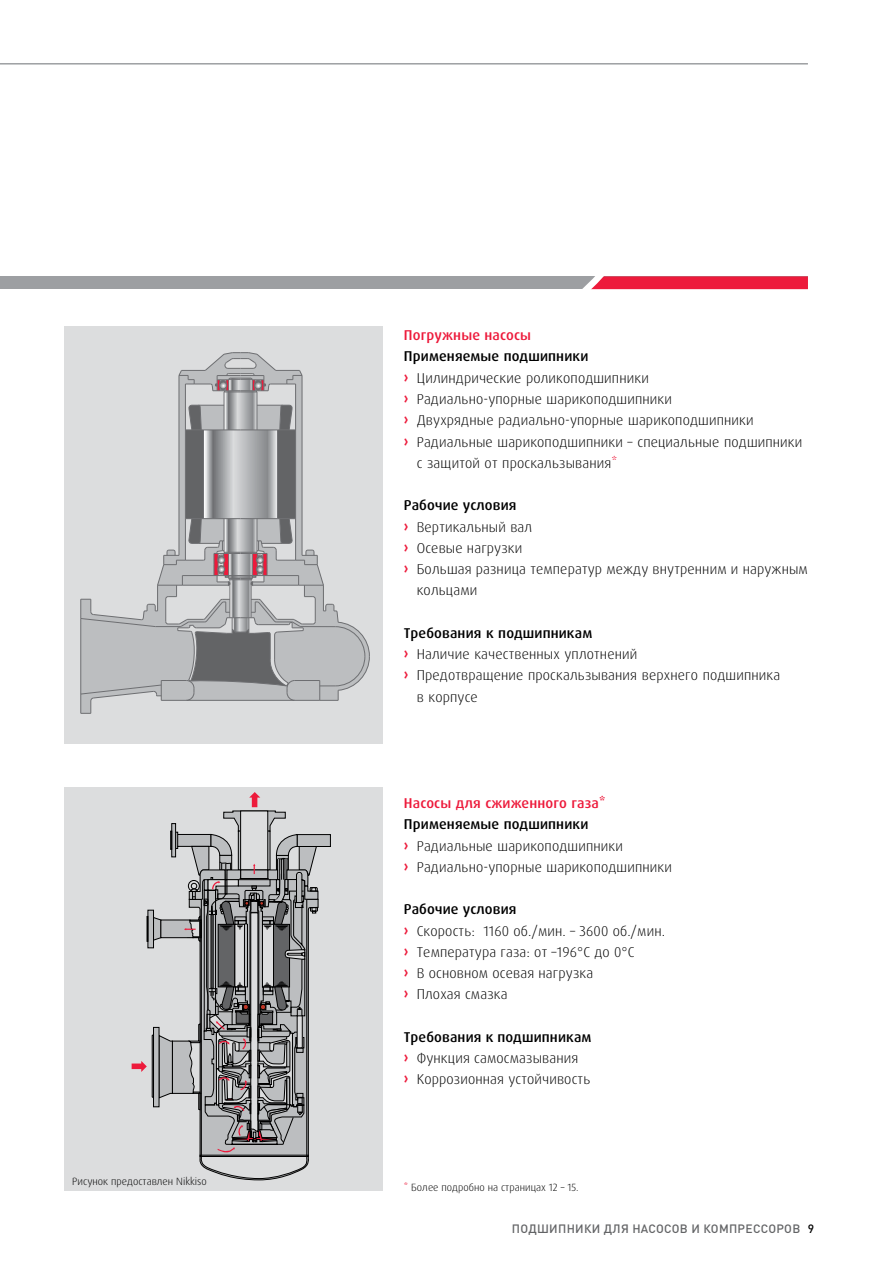
<style>
.page{position:relative;width:893px;height:1263px;background:#fff}
.page>*{position:absolute;margin:0;border:0;box-sizing:border-box;transform-origin:0 0}
.t1{font:300 14.25px/21.3px "Dax Pro";letter-spacing:.01em;color:#000}
.t2{font:500 14.25px "Dax Pro";letter-spacing:.01em;color:#000}
.t3{font:500 14.25px "Dax Pro";letter-spacing:.01em;color:#ed1a3b}
.t4{font:500 12px "DIN Pro";letter-spacing:.025em;color:#636466}
.t5{font:300 10.5px "Dax Pro";color:#000}
.s1{font-weight:700;font-size:15px;color:#ed1a3b}
.s2{color:#ed1a3b}
.s3{font-weight:500}
.s4{color:#000}
</style>
<div class="page">
<div style="left:0;top:276px;width:808px;height:13px;background:#9d9fa2"></div>
<div style="left:64px;top:326px;width:319px;height:418px;background:#dcddde"></div>
<svg style="left:80px;top:352px;width:289px;height:362px"></svg>
<div style="left:225px;top:575px;width:31px;height:2px;border:1px solid #6d6e71"></div>
<div style="left:64px;top:787px;width:319px;height:404px;background:#dcddde"></div>
<div style="left:297px;top:834px;width:33px;height:12px;background:#bcbec0"></div>
<div style="left:297px;top:834px;width:34px;height:13px;border:1px solid #000"></div>
<svg style="left:132px;top:792px;width:187px;height:389px"></svg>
<svg style="left:582px;top:276px;width:226px;height:14px;background:#ea3753"></svg>
<hr style="left:0;top:63px;width:808px;height:2px;background:#9d9fa2">
<p class="t5" style="left:72px;top:1175px;width:136px">Рисунок предоставлен Nikkiso</p>
<p class="t3" style="left:404px;top:326px;width:129px">Погружные насосы</p>
<p class="t2" style="left:404px;top:347px;width:186px">Применяемые подшипники</p>
<p class="t1" style="left:404px;top:367px;width:246px"><span class="s1">›</span> Цилиндрические роликоподшипники</p>
<p class="t1" style="left:404px;top:388px;width:269px"><span class="s1">›</span> Радиально-упорные шарикоподшипники</p>
<p class="t1" style="left:404px;top:410px;width:351px"><span class="s1">›</span> Двухрядные радиально-упорные шарикоподшипники</p>
<p class="t1" style="left:404px;top:431px;width:400px"><span class="s1">›</span> Радиальные шарикоподшипники – специальные подшипники</p>
<p class="t1" style="left:417px;top:452px;width:202px">с защитой от проскальзывания<span class="s2">*</span></p>
<p class="t2" style="left:404px;top:496px;width:114px">Рабочие условия</p>
<p class="t1" style="left:404px;top:516px;width:130px"><span class="s1">›</span> Вертикальный вал</p>
<p class="t1" style="left:404px;top:537px;width:120px"><span class="s1">›</span> Осевые нагрузки</p>
<p class="t1" style="left:404px;top:558px;width:405px"><span class="s1">›</span> Большая разница температур между внутренним и наружным</p>
<p class="t1" style="left:417px;top:580px;width:62px">кольцами</p>
<p class="t2" style="left:404px;top:624px;width:190px">Требования к подшипникам</p>
<p class="t1" style="left:404px;top:644px;width:235px"><span class="s1">›</span> Наличие качественных уплотнений</p>
<p class="t1" style="left:404px;top:665px;width:378px"><span class="s1">›</span> Предотвращение проскальзывания верхнего подшипника</p>
<p class="t1" style="left:417px;top:686px;width:63px">в корпусе</p>
<p class="t3" style="left:404px;top:794px;width:203px">Насосы для сжиженного газа*</p>
<p class="t1" style="left:404px;top:814px;width:269px"><span class="s3">Применяемые подшипники<br></span><span class="s1">›</span> Радиальные шарикоподшипники<br><span class="s1">›</span> Радиально-упорные шарикоподшипники</p>
<p class="t1" style="left:404px;top:899px;width:263px"><span class="s3">Рабочие условия<br></span><span class="s1">›</span> Скорость: 1160 об./мин. – 3600 об./мин. <span class="s1">›</span> Температура газа: от –196°C до 0°C<br><span class="s1">›</span> В основном осевая нагрузка<br><span class="s1">›</span> Плохая смазка</p>
<p class="t1" style="left:404px;top:1026px;width:189px"><span class="s3">Требования к подшипникам </span><span class="s1">›</span> Функция самосмазывания<br><span class="s1">›</span> Коррозионная устойчивость</p>
<p class="t5" style="left:404px;top:1180px;width:176px"><span class="s2">*</span> Более подробно на страницах 12 – 15.</p>
<p class="t4" style="left:512px;top:1221px;width:304px">ПОДШИПНИКИ ДЛЯ НАСОСОВ И КОМПРЕССОРОВ <span class="s4">9</span></p>
</div>
